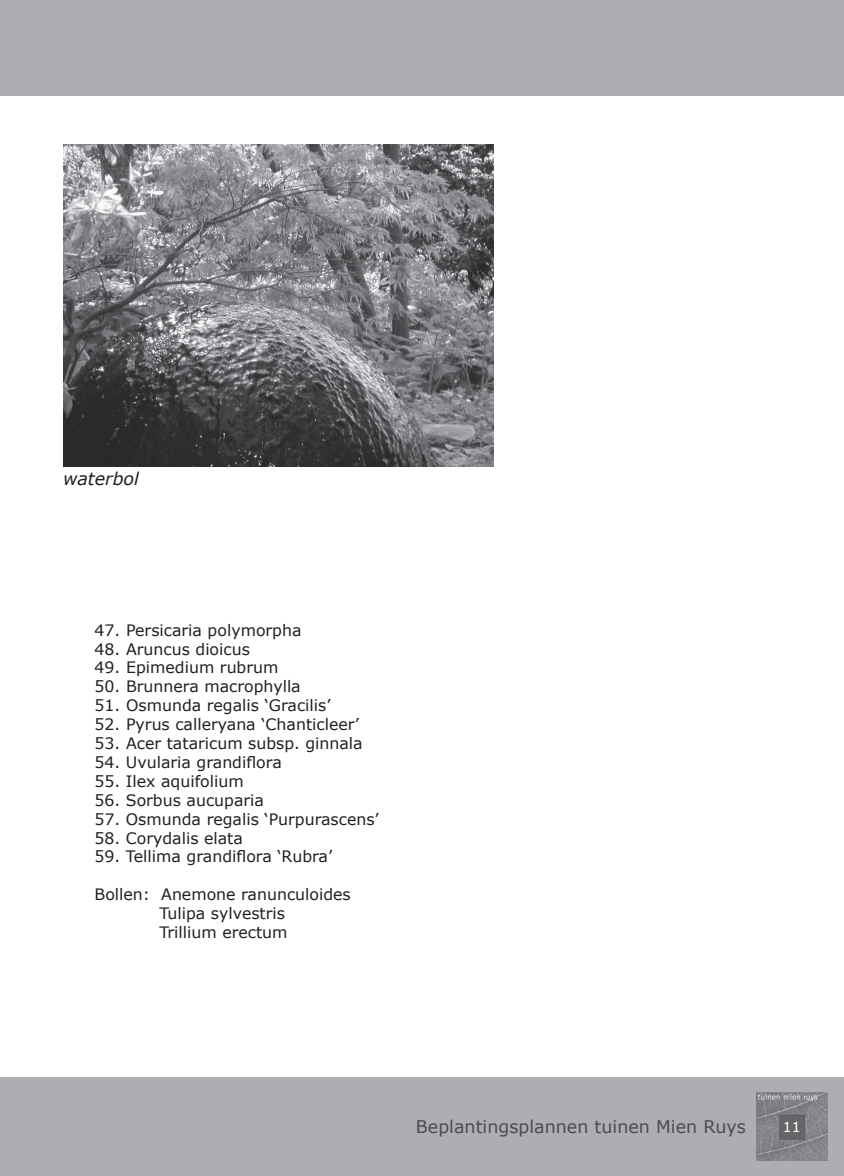
<style>
.page{position:relative;width:844px;height:1176px;background:#fff}
.page>*{position:absolute;margin:0;border:0;box-sizing:border-box;transform-origin:0 0}
.t1{font:17.5px "Verdana";color:#4b4c4d}
.t2{font:italic 17.5px "Verdana";color:#231f20}
.t3{font:15.75px/18.9px "Verdana";color:#231f20;text-align:center}
.t4{font:14px "Verdana";color:#fff}
</style>
<div class="page">
<div style="left:0;top:1077px;width:843px;height:99px;background:#adaeb2"></div>
<div style="left:0;top:0;width:843px;height:96px;background:#adaeb2"></div>
<img style="left:756px;top:1093px;width:71px;height:68px">
<img style="left:63px;top:145px;width:430px;height:321px">
<p class="t2" style="left:63px;top:468px;width:77px">waterbol</p>
<p class="t3" style="left:94px;top:620px;width:208px">47. Persicaria polymorpha</p>
<p class="t3" style="left:94px;top:639px;width:157px">48. Aruncus dioicus</p>
<p class="t3" style="left:94px;top:658px;width:185px">49. Epimedium rubrum</p>
<p class="t3" style="left:94px;top:676px;width:208px">50. Brunnera macrophylla</p>
<p class="t3" style="left:94px;top:695px;width:237px">51. Osmunda regalis ‘Gracilis’</p>
<p class="t3" style="left:95px;top:714px;width:266px">52. Pyrus calleryana ‘Chanticleer’</p>
<p class="t3" style="left:95px;top:733px;width:269px">53. Acer tataricum subsp. ginnala</p>
<p class="t3" style="left:95px;top:752px;width:189px">54. Uvularia grandiflora</p>
<p class="t3" style="left:94px;top:771px;width:151px">55. Ilex aquifolium</p>
<p class="t3" style="left:94px;top:790px;width:171px">56. Sorbus aucuparia</p>
<p class="t3" style="left:94px;top:809px;width:286px">57. Osmunda regalis ‘Purpurascens’</p>
<p class="t3" style="left:94px;top:828px;width:150px">58. Corydalis elata</p>
<p class="t3" style="left:94px;top:847px;width:239px">59. Tellima grandiflora ‘Rubra’</p>
<p class="t3" style="left:94px;top:884px;width:258px">Bollen: Anemone ranunculoides<br>Tulipa sylvestris<br>Trillium erectum</p>
<p class="t1" style="left:416px;top:1115px;width:331px">Beplantingsplannen tuinen Mien Ruys</p>
<p class="t4" style="left:782px;top:1118px;width:19px">11</p>
</div>
